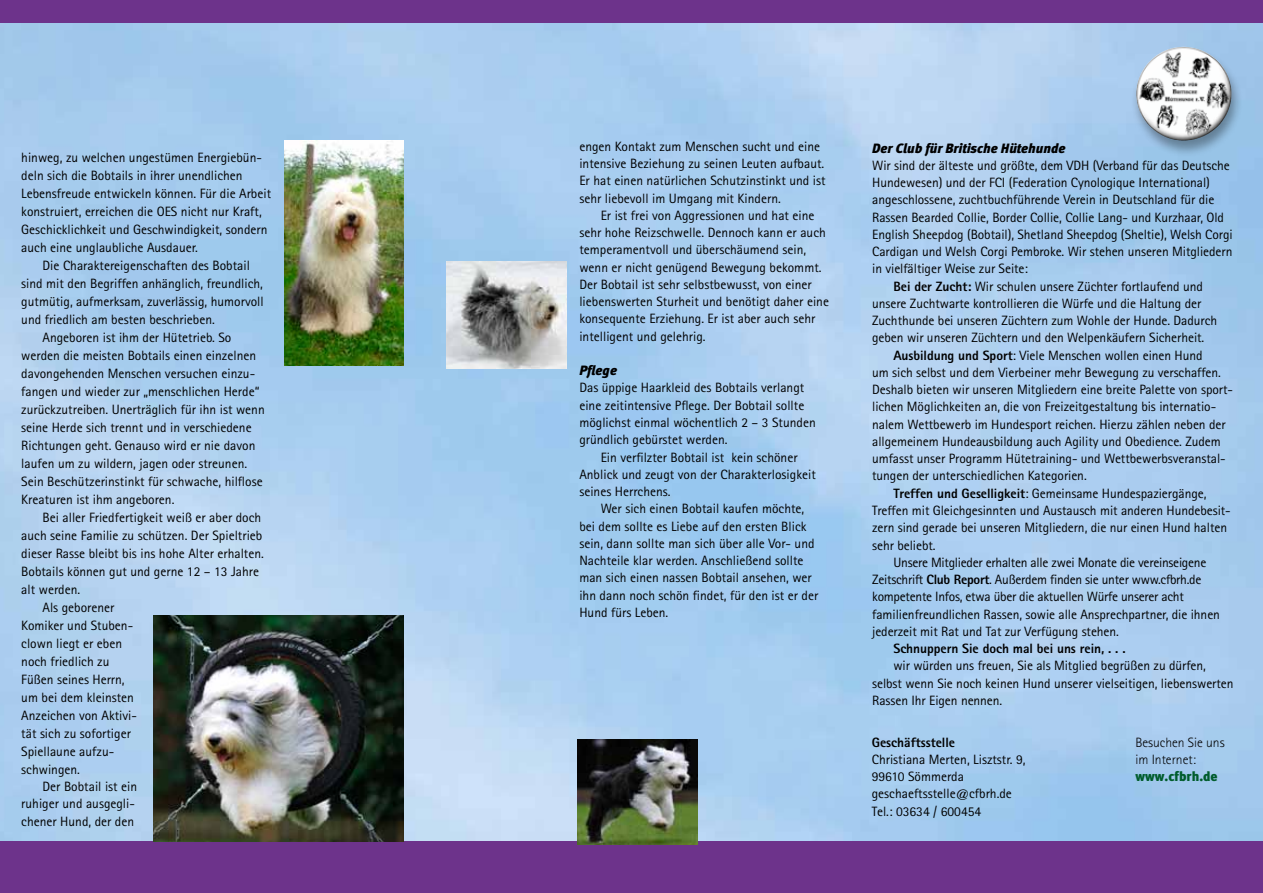
<style>
.page{position:relative;width:1263px;height:893px;background:#fff}
.page>*{position:absolute;margin:0;border:0;box-sizing:border-box;transform-origin:0 0}
.t1{font:13.5px/17.2px "Rotis Sans Serif Std";color:#000}
.t2{font:13.5px "Rotis Sans Serif Std";letter-spacing:-.02em;color:#000}
.t3{font:800 13.5px "Rotis Sans Serif Std";letter-spacing:-.005em;color:#000}
.t4{font:italic 13.5px "Meta Black CE";color:#000}
.t5{font:300 13.5px/17.2px "Rotis Sans Serif Std";color:#000}
.t6{font:13.5px "Meta Black CE";color:#005c2c}
.s1{font-weight:800}
</style>
<div class="page">
<img style="left:0;top:22px;width:1263px;height:820px">
<div style="left:0;top:842px;width:1263px;height:51px;background:#6d338b"></div>
<div style="left:0;top:0;width:1263px;height:22px;background:#6d338b"></div>
<img style="left:153px;top:615px;width:251px;height:227px">
<img style="left:285px;top:140px;width:119px;height:225px">
<div style="left:1130px;top:45px;width:113px;height:112px;background:#000;opacity:.35"></div>
<div style="left:1135px;top:43px;width:92px;height:72px;background:#fff;opacity:.75"></div>
<div style="left:1135px;top:61px;width:104px;height:80px;background:#000;opacity:.75"></div>
<img style="left:446px;top:262px;width:120px;height:107px">
<img style="left:578px;top:740px;width:119px;height:105px">
<p class="t1" style="left:21px;top:149px;width:242px">hinweg, zu welchen ungestümen Energiebün-</p>
<p class="t1" style="left:21px;top:167px;width:223px">deln sich die Bobtails in ihrer unendlichen</p>
<p class="t1" style="left:21px;top:185px;width:251px">Lebensfreude entwickeln können. Für die Arbeit</p>
<p class="t1" style="left:21px;top:203px;width:242px">konstruiert, erreichen die OES nicht nur Kraft,</p>
<p class="t1" style="left:21px;top:221px;width:248px">Geschicklichkeit und Geschwindigkeit, sondern</p>
<p class="t1" style="left:21px;top:239px;width:178px">auch eine unglaubliche Ausdauer.</p>
<p class="t1" style="left:43px;top:257px;width:209px">Die Charaktereigenschaften des Bobtail</p>
<p class="t1" style="left:21px;top:275px;width:243px">sind mit den Begriffen anhänglich, freundlich,</p>
<p class="t1" style="left:21px;top:293px;width:244px">gutmütig, aufmerksam, zuverlässig, humorvoll</p>
<p class="t1" style="left:21px;top:311px;width:195px">und friedlich am besten beschrieben.</p>
<p class="t1" style="left:43px;top:329px;width:190px">Angeboren ist ihm der Hütetrieb. So</p>
<p class="t1" style="left:21px;top:347px;width:236px">werden die meisten Bobtails einen einzelnen</p>
<p class="t1" style="left:21px;top:365px;width:235px">davongehenden Menschen versuchen einzu-</p>
<p class="t1" style="left:21px;top:383px;width:240px">fangen und wieder zur „menschlichen Herde“</p>
<p class="t1" style="left:21px;top:401px;width:245px">zurückzutreiben. Unerträglich für ihn ist wenn</p>
<p class="t1" style="left:21px;top:419px;width:232px">seine Herde sich trennt und in verschiedene</p>
<p class="t1" style="left:21px;top:437px;width:236px">Richtungen geht. Genauso wird er nie davon</p>
<p class="t1" style="left:21px;top:455px;width:227px">laufen um zu wildern, jagen oder streunen.</p>
<p class="t1" style="left:21px;top:473px;width:243px">Sein Beschützerinstinkt für schwache, hilflose</p>
<p class="t1" style="left:21px;top:491px;width:155px">Kreaturen ist ihm angeboren.</p>
<p class="t1" style="left:43px;top:509px;width:220px">Bei aller Friedfertigkeit weiß er aber doch</p>
<p class="t1" style="left:21px;top:527px;width:243px">auch seine Familie zu schützen. Der Spieltrieb</p>
<p class="t1" style="left:21px;top:545px;width:244px">dieser Rasse bleibt bis ins hohe Alter erhalten.</p>
<p class="t1" style="left:21px;top:563px;width:239px">Bobtails können gut und gerne 12 – 13 Jahre</p>
<p class="t1" style="left:21px;top:581px;width:60px">alt werden.</p>
<p class="t1" style="left:43px;top:599px;width:73px">Als geborener</p>
<p class="t1" style="left:21px;top:617px;width:113px">Komiker und Stuben-</p>
<p class="t1" style="left:21px;top:635px;width:102px">clown liegt er eben</p>
<p class="t1" style="left:21px;top:653px;width:90px">noch friedlich zu</p>
<p class="t1" style="left:21px;top:671px;width:105px">Füßen seines Herrn,</p>
<p class="t1" style="left:21px;top:689px;width:114px">um bei dem kleinsten</p>
<p class="t1" style="left:21px;top:707px;width:117px">Anzeichen von Aktivi-</p>
<p class="t1" style="left:21px;top:725px;width:111px">tät sich zu sofortiger</p>
<p class="t1" style="left:21px;top:743px;width:94px">Spiellaune aufzu-</p>
<p class="t1" style="left:21px;top:761px;width:60px">schwingen.</p>
<p class="t1" style="left:43px;top:778px;width:96px">Der Bobtail ist ein</p>
<p class="t1" style="left:21px;top:795px;width:115px">ruhiger und ausgegli-</p>
<p class="t1" style="left:21px;top:812px;width:114px">chener Hund, der den</p>
<p class="t1" style="left:579px;top:138px;width:248px">engen Kontakt zum Menschen sucht und eine intensive Beziehung zu seinen Leuten aufbaut.<br>Er hat einen natürlichen Schutzinstinkt und ist sehr liebevoll im Umgang mit Kindern.</p>
<p class="t1" style="left:579px;top:207px;width:251px;text-indent:21px">Er ist frei von Aggressionen und hat eine sehr hohe Reizschwelle. Dennoch kann er auch temperamentvoll und überschäumend sein, wenn er nicht genügend Bewegung bekommt.<br>Der Bobtail ist sehr selbstbewusst, von einer liebenswerten Sturheit und benötigt daher eine konsequente Erziehung. Er ist aber auch sehr intelligent und gelehrig.</p>
<p class="t4" style="left:579px;top:362px;width:39px">Pflege</p>
<p class="t1" style="left:579px;top:379px;width:238px">Das üppige Haarkleid des Bobtails verlangt eine zeitintensive Pflege. Der Bobtail sollte möglichst einmal wöchentlich 2 – 3 Stunden gründlich gebürstet werden.</p>
<p class="t1" style="left:579px;top:448px;width:238px;text-indent:21px">Ein verfilzter Bobtail ist kein schöner<br>Anblick und zeugt von der Charakterlosigkeit seines Herrchens.</p>
<p class="t1" style="left:579px;top:500px;width:240px;text-indent:21px">Wer sich einen Bobtail kaufen möchte, bei dem sollte es Liebe auf den ersten Blick sein, dann sollte man sich über alle Vor- und Nachteile klar werden. Anschließend sollte man sich einen nassen Bobtail ansehen, wer ihn dann noch schön findet, für den ist er der Hund fürs Leben.</p>
<p class="t4" style="left:872px;top:140px;width:195px">Der Club für Britische Hütehunde</p>
<p class="t1" style="left:872px;top:157px;width:359px">Wir sind der älteste und größte, dem VDH (Verband für das Deutsche</p>
<p class="t1" style="left:872px;top:174px;width:339px">Hundewesen) und der FCI (Federation Cynologique International)</p>
<p class="t1" style="left:872px;top:191px;width:344px">angeschlossene, zuchtbuchführende Verein in Deutschland für die</p>
<p class="t1" style="left:872px;top:208px;width:353px">Rassen Bearded Collie, Border Collie, Collie Lang- und Kurzhaar, Old</p>
<p class="t1" style="left:872px;top:226px;width:362px">English Sheepdog (Bobtail), Shetland Sheepdog (Sheltie), Welsh Corgi</p>
<p class="t1" style="left:872px;top:243px;width:362px">Cardigan und Welsh Corgi Pembroke. Wir stehen unseren Mitgliedern</p>
<p class="t1" style="left:872px;top:260px;width:157px">in vielfältiger Weise zur Seite:</p>
<p class="t1" style="left:893px;top:277px;width:311px"><span class="s1">Bei der Zucht:</span> Wir schulen unsere Züchter fortlaufend und</p>
<p class="t1" style="left:872px;top:295px;width:331px">unsere Zuchtwarte kontrollieren die Würfe und die Haltung der</p>
<p class="t1" style="left:872px;top:312px;width:346px">Zuchthunde bei unseren Züchtern zum Wohle der Hunde. Dadurch</p>
<p class="t1" style="left:872px;top:329px;width:334px">geben wir unseren Züchtern und den Welpenkäufern Sicherheit.</p>
<p class="t1" style="left:893px;top:346px;width:311px"><span class="s1">Ausbildung und Sport</span>: Viele Menschen wollen einen Hund</p>
<p class="t1" style="left:872px;top:364px;width:350px">um sich selbst und dem Vierbeiner mehr Bewegung zu verschaffen.</p>
<p class="t1" style="left:872px;top:381px;width:362px">Deshalb bieten wir unseren Mitgliedern eine breite Palette von sport-</p>
<p class="t1" style="left:872px;top:398px;width:345px">lichen Möglichkeiten an, die von Freizeitgestaltung bis internatio-</p>
<p class="t1" style="left:872px;top:415px;width:355px">nalem Wettbewerb im Hundesport reichen. Hierzu zählen neben der</p>
<p class="t1" style="left:872px;top:433px;width:350px">allgemeinem Hundeausbildung auch Agility und Obedience. Zudem</p>
<p class="t1" style="left:872px;top:450px;width:355px">umfasst unser Programm Hütetraining- und Wettbewerbsveranstal-</p>
<p class="t1" style="left:872px;top:467px;width:216px">tungen der unterschiedlichen Kategorien.</p>
<p class="t1" style="left:893px;top:484px;width:315px"><span class="s1">Treffen und Geselligkeit</span>: Gemeinsame Hundespaziergänge,</p>
<p class="t1" style="left:872px;top:502px;width:360px">Treffen mit Gleichgesinnten und Austausch mit anderen Hundebesit-</p>
<p class="t1" style="left:872px;top:519px;width:356px">zern sind gerade bei unseren Mitgliedern, die nur einen Hund halten</p>
<p class="t1" style="left:872px;top:536px;width:65px">sehr beliebt.</p>
<p class="t2" style="left:893px;top:554px;width:314px">Unsere Mitglieder erhalten alle zwei Monate die vereinseigene</p>
<p class="t2" style="left:872px;top:571px;width:331px">Zeitschrift <span class="s1">Club Report</span>. Außerdem finden sie unter www.cfbrh.de</p>
<p class="t2" style="left:872px;top:589px;width:313px">kompetente Infos, etwa über die aktuellen Würfe unserer acht</p>
<p class="t1" style="left:872px;top:605px;width:349px">familienfreundlichen Rassen, sowie alle Ansprechpartner, die ihnen</p>
<p class="t1" style="left:872px;top:622px;width:248px">jederzeit mit Rat und Tat zur Verfügung stehen.</p>
<p class="t3" style="left:893px;top:640px;width:234px">Schnuppern Sie doch mal bei uns rein, . . .</p>
<p class="t1" style="left:872px;top:657px;width:363px;text-indent:21px">wir würden uns freuen, Sie als Mitglied begrüßen zu dürfen, selbst wenn Sie noch keinen Hund unserer vielseitigen, liebenswerten<br>Rassen Ihr Eigen nennen.</p>
<p class="t3" style="left:872px;top:733px;width:85px">Geschäftsstelle</p>
<p class="t1" style="left:872px;top:751px;width:155px">Christiana Merten, Lisztstr. 9,<br>99610 Sömmerda geschaeftsstelle@cfbrh.de<br>Tel.: 03634 / 600454</p>
<p class="t5" style="left:1135px;top:733px;width:91px">Besuchen Sie uns im Internet:</p>
<p class="t6" style="left:1135px;top:768px;width:84px">www.cfbrh.de</p>
</div>
